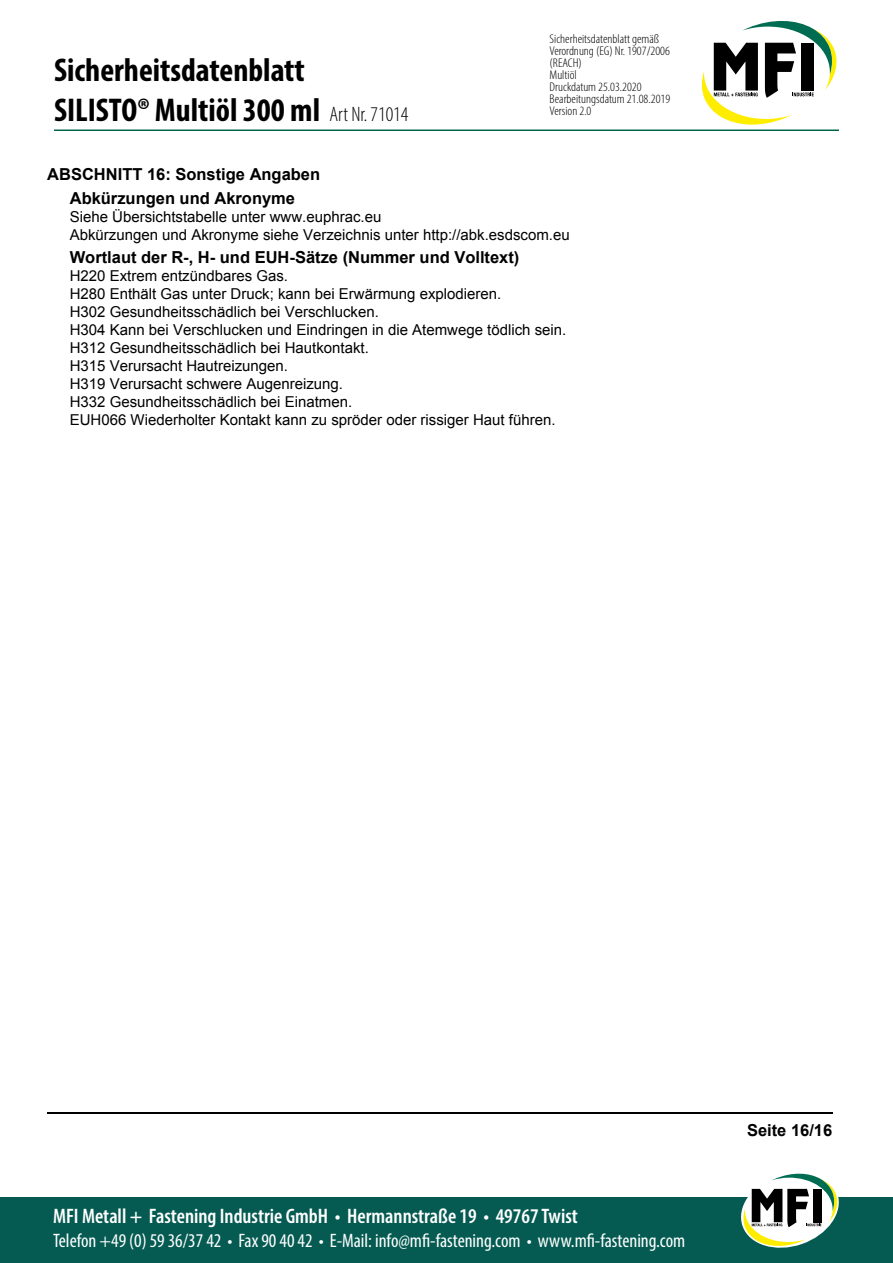
<style>
.page{position:relative;width:893px;height:1263px;background:#fff}
.page>*{position:absolute;margin:0;border:0;box-sizing:border-box;transform-origin:0 0}
.t1{font:700 condensed 33px/39.6px "Myriad Pro";color:#000}
.t2{font:600 condensed 21px "Myriad Pro";color:#fff}
.t3{font:condensed 19.5px "Myriad Pro";color:#fff}
.t4{font:700 16.5px/23.7px "Arial";color:#000;text-align:center}
.t5{font:15px/18px "Arial";color:#000}
.t6{font:300 condensed 12.75px/12px "Myriad Pro";color:#000;scale:1.06 1}
.s1{font-weight:300;font-size:21px}
</style>
<div class="page">
<hr style="left:54px;top:129px;width:785px;height:2px;background:#00664b">
<svg style="left:702px;top:20px;width:135px;height:105px"></svg>
<div style="left:0;top:1197px;width:893px;height:66px;background:#055b52"></div>
<svg style="left:741px;top:1173px;width:98px;height:75px"></svg>
<hr style="left:47px;top:1112px;width:785px;height:1px;background:#000">
<h1 class="t1" style="left:54px;top:50px;width:356px">Sicherheitsdatenblatt<br>SILISTO® Multiöl 300 ml <span class="s1">Art Nr. 71014</span></h1>
<p class="t6" style="left:550px;top:33px;width:115px">Sicherheitsdatenblatt gemäß<br>Verordnung (EG) Nr. 1907/2006 (REACH)<br>Multiöl<br>Druckdatum 25.03.2020<br>Bearbeitungsdatum 21.08.2019<br>Version 2.0</p>
<p class="t4" style="left:47px;top:163px;width:274px">ABSCHNITT 16: Sonstige Angaben<br>Abkürzungen und Akronyme</p>
<p class="t5" style="left:70px;top:208px;width:501px">Siehe Übersichtstabelle unter www.euphrac.eu<br>Abkürzungen und Akronyme siehe Verzeichnis unter http://abk.esdscom.eu</p>
<p class="t4" style="left:70px;top:246px;width:451px">Wortlaut der R-, H- und EUH-Sätze (Nummer und Volltext)</p>
<p class="t5" style="left:70px;top:267px;width:498px">H220 Extrem entzündbares Gas.<br>H280 Enthält Gas unter Druck; kann bei Erwärmung explodieren.<br>H302 Gesundheitsschädlich bei Verschlucken.<br>H304 Kann bei Verschlucken und Eindringen in die Atemwege tödlich sein.<br>H312 Gesundheitsschädlich bei Hautkontakt.<br>H315 Verursacht Hautreizungen.<br>H319 Verursacht schwere Augenreizung.<br>H332 Gesundheitsschädlich bei Einatmen.<br>EUH066 Wiederholter Kontakt kann zu spröder oder rissiger Haut führen.</p>
<h2 class="t2" style="left:53px;top:1203px;width:526px">MFI Metall + Fastening Industrie GmbH • Hermannstraße 19 • 49767 Twist</h2>
<h3 class="t3" style="left:53px;top:1228px;width:634px">Telefon +49 (0) 59 36/37 42 • Fax 90 40 42 • E-Mail: info@mfi-fastening.com • www.mfi-fastening.com</h3>
<p class="t4" style="left:747px;top:1118px;width:87px">Seite 16/16</p>
</div>
